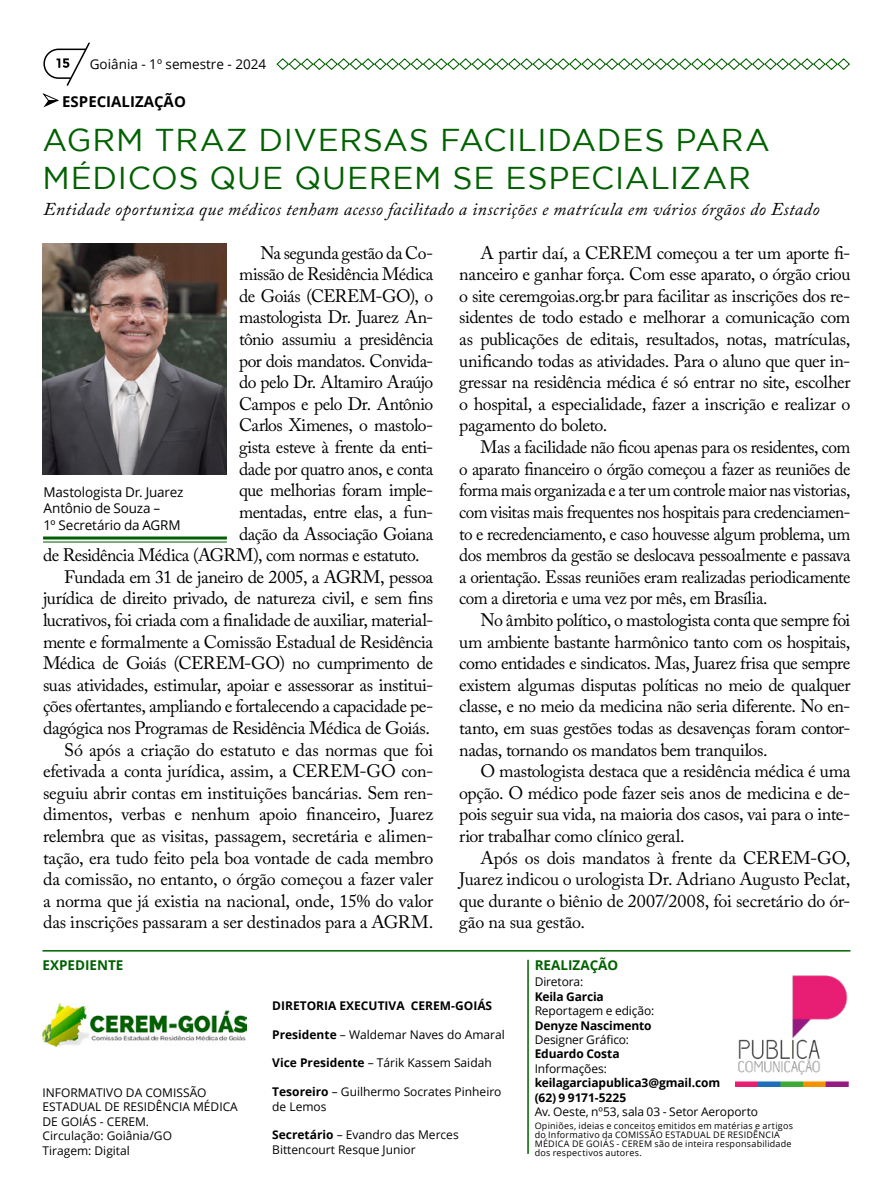
<style>
.page{position:relative;width:893px;height:1191px;background:#fff}
.page>*{position:absolute;margin:0;border:0;box-sizing:border-box;transform-origin:0 0}
.t1{font:31.5px/37.8px "Gotham";letter-spacing:.02em;color:#016100}
.t2{font:18px/21.6px "Adobe Caslon Pro";letter-spacing:-.02em;color:#000;text-align:justify}
.t3{font:18px/21.6px "Adobe Caslon Pro";letter-spacing:-.02em;color:#000;text-align:justify;scale:.96 1}
.t4{font:italic 18px "Adobe Caslon Pro";letter-spacing:.02em;color:#000}
.t5{font:700 15px "Open Sans";color:#000}
.t6{font:13.5px/16.2px "Open Sans";letter-spacing:-.01em;color:#000}
.t7{font:700 13.5px "Open Sans";color:#016100}
.t8{font:12px/14.4px "Open Sans";color:#000}
.t9{font:700 12px/14.4px "Open Sans";letter-spacing:-.01em;color:#000}
.t10{font:9px/9px "Open Sans";letter-spacing:.025em;color:#000}
.s1{font-weight:700}
</style>
<div class="page">
<img style="left:43px;top:243px;width:183px;height:231px">
<svg style="left:42px;top:93px;width:17px;height:14px"></svg>
<svg style="left:276px;top:58px;width:574px;height:12px"></svg>
<hr style="left:43px;top:536px;width:184px;height:3px;background:#016100">
<hr style="left:43px;top:541px;width:184px;height:1px;background:#016100">
<svg style="left:43px;top:42px;width:47px;height:44px"></svg>
<hr style="left:43px;top:950px;width:807px;height:1px;background:#016100">
<hr style="left:527px;top:959px;width:2px;height:194px;background:#016100">
<img style="left:735px;top:975px;width:114px;height:111px">
<img style="left:43px;top:1003px;width:204px;height:44px">
<p class="t6" style="left:90px;top:56px;width:178px">Goiânia - 1º semestre - 2024</p>
<p class="t5" style="left:62px;top:91px;width:125px">ESPECIALIZAÇÃO</p>
<h1 class="t1" style="left:43px;top:120px;width:729px">AGRM TRAZ DIVERSAS FACILIDADES PARA<br>MÉDICOS QUE QUEREM SE ESPECIALIZAR</h1>
<p class="t4" style="left:43px;top:199px;width:778px">Entidade oportuniza que médicos tenham acesso facilitado a inscrições e matrícula em vários órgãos do Estado</p>
<p class="t2" style="left:260px;top:242px;width:174px">Na segunda gestão da Co-</p>
<p class="t2" style="left:239px;top:263px;width:196px">missão de Residência Médica</p>
<p class="t2" style="left:239px;top:285px;width:196px">de Goiás (CEREM-GO), o</p>
<p class="t2" style="left:239px;top:306px;width:196px">mastologista Dr. Juarez An-</p>
<p class="t2" style="left:239px;top:328px;width:196px">tônio assumiu a presidência</p>
<p class="t2" style="left:239px;top:350px;width:196px">por dois mandatos. Convida-</p>
<p class="t2" style="left:239px;top:371px;width:196px">do pelo Dr. Altamiro Araújo</p>
<p class="t2" style="left:239px;top:393px;width:196px">Campos e pelo Dr. Antônio</p>
<p class="t2" style="left:239px;top:414px;width:196px">Carlos Ximenes, o mastolo-</p>
<p class="t2" style="left:239px;top:436px;width:196px">gista esteve à frente da enti-</p>
<p class="t2" style="left:239px;top:458px;width:196px">dade por quatro anos, e conta</p>
<p class="t2" style="left:239px;top:479px;width:196px">que melhorias foram imple-</p>
<p class="t2" style="left:239px;top:501px;width:196px">mentadas, entre elas, a fun-</p>
<p class="t2" style="left:239px;top:522px;width:196px">dação da Associação Goiana</p>
<p class="t2" style="left:43px;top:544px;width:378px">de Residência Médica (AGRM), com normas e estatuto.</p>
<p class="t2" style="left:64px;top:566px;width:370px">Fundada em 31 de janeiro de 2005, a AGRM, pessoa</p>
<p class="t2" style="left:43px;top:587px;width:392px">jurídica de direito privado, de natureza civil, e sem fins</p>
<p class="t2" style="left:43px;top:609px;width:392px">lucrativos, foi criada com a finalidade de auxiliar, material-</p>
<p class="t2" style="left:43px;top:630px;width:392px">mente e formalmente a Comissão Estadual de Residência</p>
<p class="t2" style="left:43px;top:652px;width:392px">Médica de Goiás (CEREM-GO) no cumprimento de</p>
<p class="t2" style="left:43px;top:674px;width:392px">suas atividades, estimular, apoiar e assessorar as institui-</p>
<p class="t2" style="left:43px;top:695px;width:392px">ções ofertantes, ampliando e fortalecendo a capacidade pe-</p>
<p class="t2" style="left:43px;top:717px;width:388px">dagógica nos Programas de Residência Médica de Goiás.</p>
<p class="t2" style="left:64px;top:738px;width:370px">Só após a criação do estatuto e das normas que foi</p>
<p class="t2" style="left:43px;top:760px;width:392px">efetivada a conta jurídica, assim, a CEREM-GO con-</p>
<p class="t2" style="left:43px;top:782px;width:392px">seguiu abrir contas em instituições bancárias. Sem ren-</p>
<p class="t2" style="left:43px;top:803px;width:392px">dimentos, verbas e nenhum apoio financeiro, Juarez</p>
<p class="t2" style="left:43px;top:825px;width:392px">relembra que as visitas, passagem, secretária e alimen-</p>
<p class="t2" style="left:43px;top:846px;width:392px">tação, era tudo feito pela boa vontade de cada membro</p>
<p class="t2" style="left:43px;top:868px;width:392px">da comissão, no entanto, o órgão começou a fazer valer</p>
<p class="t2" style="left:43px;top:890px;width:392px">a norma que já existia na nacional, onde, 15% do valor</p>
<p class="t2" style="left:43px;top:911px;width:392px">das inscrições passaram a ser destinados para a AGRM.</p>
<p class="t6" style="left:44px;top:484px;width:141px">Mastologista Dr. Juarez<br>Antônio de Souza –<br>1º Secretário da AGRM</p>
<p class="t2" style="left:459px;top:242px;width:393px;text-indent:21px">A partir daí, a CEREM começou a ter um aporte fi&shy;nanceiro e ganhar força. Com esse aparato, o órgão criou o site ceremgoias.org.br para facilitar as inscrições dos re&shy;sidentes de todo estado e melhorar a comunicação com as publicações de editais, resultados, notas, matrículas, unificando todas as atividades. Para o aluno que quer in&shy;gressar na residência médica é só entrar no site, escolher o hospital, a especialidade, fazer a inscrição e realizar o pagamento do boleto.</p>
<p class="t3" style="left:459px;top:436px;width:409px;text-indent:21px">Mas a facilidade não ficou apenas para os residentes, com o aparato financeiro o órgão começou a fazer as reuniões de forma mais organizada e a ter um controle maior nas vistorias, com visitas mais frequentes nos hospitais para credenciamen&shy;to e recredenciamento, e caso houvesse algum problema, um dos membros da gestão se deslocava pessoalmente e passava a orientação. Essas reuniões eram realizadas periodicamente com a diretoria e uma vez por mês, em Brasília.</p>
<p class="t2" style="left:459px;top:609px;width:393px;text-indent:21px">No âmbito político, o mastologista conta que sempre foi um ambiente bastante harmônico tanto com os hospitais, como entidades e sindicatos. Mas, Juarez frisa que sempre existem algumas disputas políticas no meio de qualquer classe, e no meio da medicina não seria diferente. No en&shy;tanto, em suas gestões todas as desavenças foram contor&shy;nadas, tornando os mandatos bem tranquilos.</p>
<p class="t2" style="left:459px;top:760px;width:393px;text-indent:21px">O mastologista destaca que a residência médica é uma opção. O médico pode fazer seis anos de medicina e de&shy;pois seguir sua vida, na maioria dos casos, vai para o inte&shy;rior trabalhar como clínico geral.</p>
<p class="t2" style="left:459px;top:846px;width:393px;text-indent:21px">Após os dois mandatos à frente da CEREM-GO, Juarez indicou o urologista Dr. Adriano Augusto Peclat, que durante o biênio de 2007/2008, foi secretário do ór&shy;gão na sua gestão.</p>
<p class="t7" style="left:43px;top:955px;width:82px">EXPEDIENTE</p>
<p class="t7" style="left:535px;top:955px;width:85px">REALIZAÇÃO</p>
<p class="t8" style="left:43px;top:1085px;width:197px">INFORMATIVO DA COMISSÃO<br>ESTADUAL DE RESIDÊNCIA MÉDICA<br>DE GOIÁS - CEREM.<br>Circulação: Goiânia/GO<br>Tiragem: Digital</p>
<p class="t9" style="left:272px;top:997px;width:221px">DIRETORIA EXECUTIVA CEREM-GOIÁS</p>
<p class="t8" style="left:272px;top:1026px;width:234px"><span class="s1">Presidente</span> – Waldemar Naves do Amaral</p>
<p class="t8" style="left:272px;top:1055px;width:221px"><span class="s1">Vice Presidente</span> – Tárik Kassem Saidah</p>
<p class="t8" style="left:272px;top:1084px;width:231px"><span class="s1">Tesoreiro</span> – Guilhermo Socrates Pinheiro de Lemos</p>
<p class="t8" style="left:272px;top:1127px;width:188px"><span class="s1">Secretário</span> – Evandro das Merces<br>Bittencourt Resque Junior</p>
<p class="t8" style="left:535px;top:974px;width:50px">Diretora:</p>
<p class="t9" style="left:535px;top:989px;width:71px">Keila Garcia</p>
<p class="t8" style="left:535px;top:1003px;width:121px">Reportagem e edição:</p>
<p class="t9" style="left:535px;top:1017px;width:118px">Denyze Nascimento</p>
<p class="t8" style="left:535px;top:1032px;width:96px">Designer Gráfico:</p>
<p class="t9" style="left:535px;top:1046px;width:86px">Eduardo Costa</p>
<p class="t8" style="left:535px;top:1061px;width:74px">Informações:</p>
<p class="t9" style="left:535px;top:1075px;width:187px">keilagarciapublica3@gmail.com (62) 9 9171-5225</p>
<p class="t8" style="left:535px;top:1104px;width:225px">Av. Oeste, nº53, sala 03 - Setor Aeroporto</p>
<p class="t10" style="left:535px;top:1121px;width:260px">Opiniões, ideias e conceitos emitidos em matérias e artigos do Informativo da COMISSÃO ESTADUAL DE RESIDÊNCIA MÉDICA DE GOIÁS - CEREM são de inteira responsabilidade dos respectivos autores.</p>
</div>
